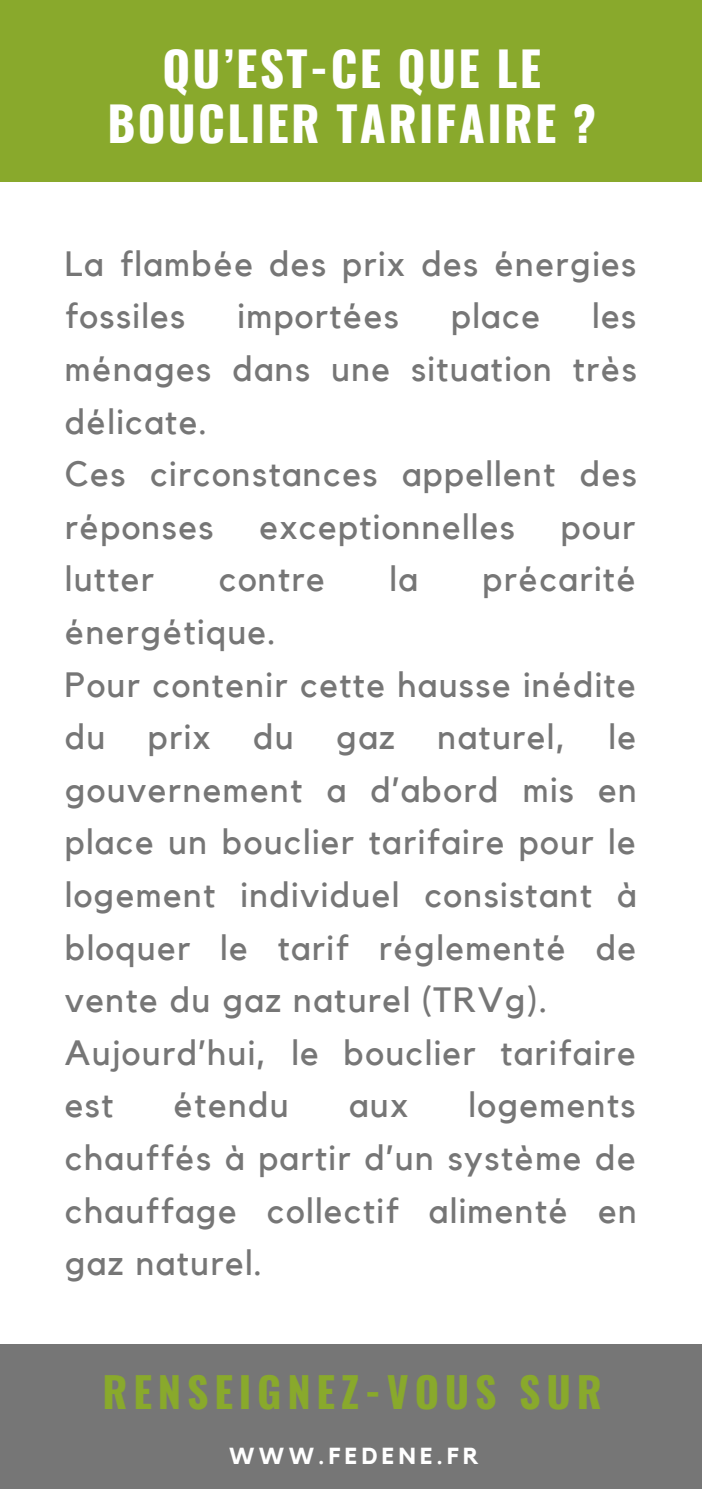
<style>
.page{position:relative;width:702px;height:1489px;background:#fff}
.page>*{position:absolute;margin:0;border:0;box-sizing:border-box;transform-origin:0 0}
.t1{font:700 47.5px/55.2px "Oswald";letter-spacing:.05em;color:#fff;text-align:center}
.t2{font:700 41.75px "Oswald";letter-spacing:.14em;color:#89a92c}
.t3{font:35px/52.5px "Kollektif";letter-spacing:.04em;color:#767676}
.t4{font:700 23.25px "Kollektif";letter-spacing:.19em;color:#fff}
</style>
<div class="page">
<div style="left:0;top:0;width:701px;height:182px;background:#89a92c"></div>
<div style="left:0;top:1345px;width:701px;height:144px;background:#767676"></div>
<p class="t1" style="left:107px;top:39px;width:490px">QU’EST-CE QUE LE<br>BOUCLIER TARIFAIRE ?</p>
<p class="t3" style="left:65px;top:239px;width:572px">La flambée des prix des énergies fossiles</p>
<p class="t3" style="left:65px;top:291px;width:573px;text-align:justify;text-indent:527px">les ménages dans une situation très délicate.</p>
<p class="t3" style="left:65px;top:449px;width:573px">Ces circonstances appellent des réponses</p>
<p class="t3" style="left:237px;top:291px;width:163px">importées</p>
<p class="t3" style="left:451px;top:291px;width:90px">place</p>
<p class="t3" style="left:259px;top:502px;width:257px">exceptionnelles</p>
<p class="t3" style="left:560px;top:502px;width:76px">pour</p>
<p class="t3" style="left:65px;top:554px;width:91px">lutter</p>
<p class="t3" style="left:219px;top:554px;width:108px">contre</p>
<p class="t3" style="left:389px;top:554px;width:30px">la</p>
<p class="t3" style="left:482px;top:554px;width:155px">précarité</p>
<p class="t3" style="left:65px;top:607px;width:212px">énergétique.</p>
<p class="t3" style="left:65px;top:659px;width:573px;text-align:justify">Pour contenir cette hausse inédite du prix du gaz naturel, le gouvernement a d’abord mis en place un bouclier tarifaire pour le logement individuel consistant à bloquer le tarif réglementé de vente du gaz naturel (TRVg).</p>
<p class="t3" style="left:65px;top:1028px;width:572px">Aujourd’hui, le bouclier tarifaire est</p>
<p class="t3" style="left:65px;top:1080px;width:573px;text-align:justify;text-indent:403px">logements chauffés à partir d’un système de chauffage collectif alimenté en gaz naturel.</p>
<p class="t3" style="left:173px;top:1080px;width:116px">étendu</p>
<p class="t3" style="left:349px;top:1080px;width:61px">aux</p>
<p class="t2" style="left:102px;top:1359px;width:500px">RENSEIGNEZ-VOUS SUR</p>
<p class="t4" style="left:229px;top:1445px;width:251px">WWW.FEDENE.FR</p>
</div>
